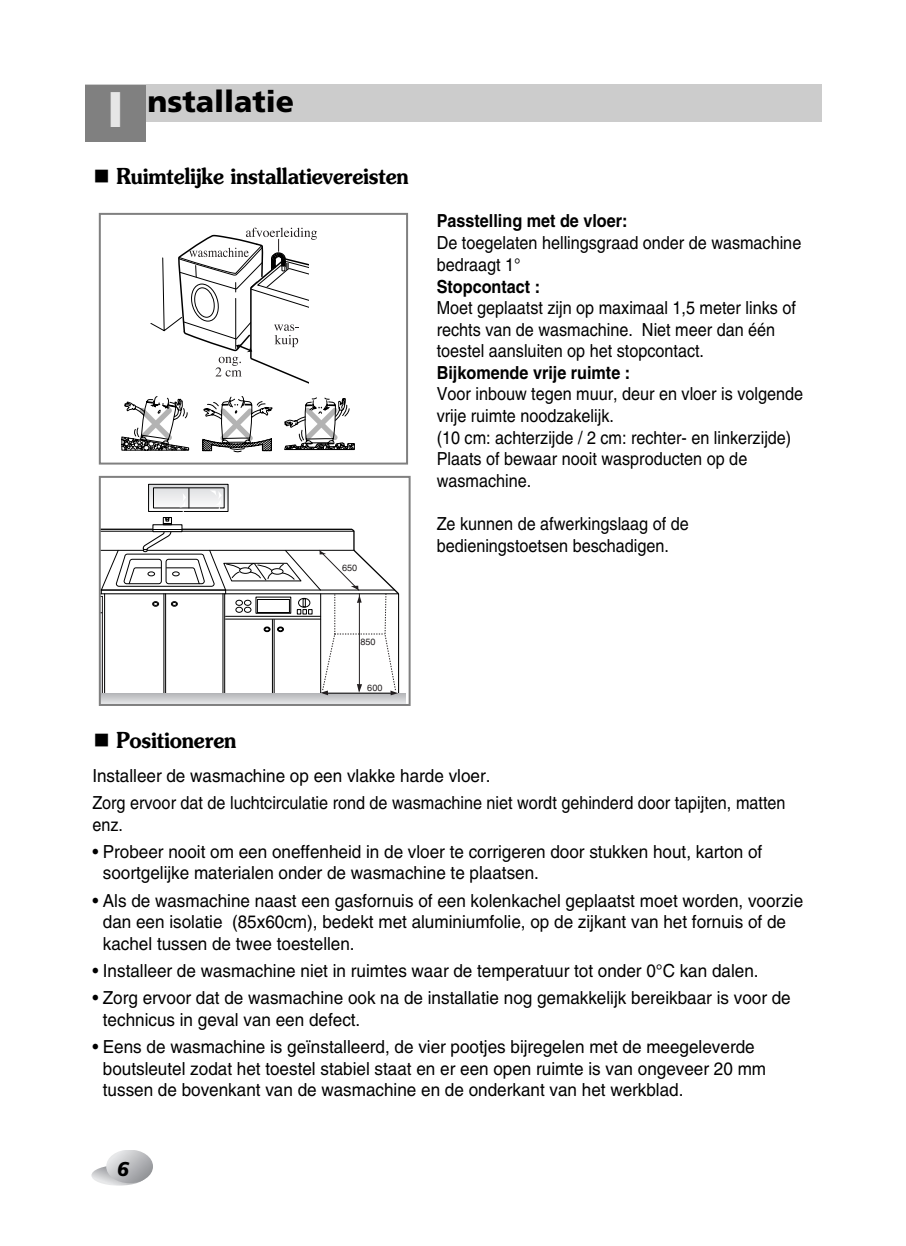
<style>
.page{position:relative;width:906px;height:1246px;background:#fff}
.page>*{position:absolute;margin:0;border:0;box-sizing:border-box;transform-origin:0 0}
.t1{font:900 50px "Frutiger";color:#e6e6e6}
.t2{font:900 30px "Frutiger";color:#000}
.t3{font:600 22px "Souvenir";letter-spacing:-.015em;color:#000;scale:.9 1}
.t4{font:italic 900 20px "Frutiger";color:#000}
.t5{font:18px/21.6px "Helvetica";color:#000;scale:.95 1}
.t6{font:18px/21.6px "Helvetica";color:#000;scale:.9 1}
.t7{font:700 18px "Helvetica";color:#000;scale:.9 1}
.t8{font:9.2px "Helvetica";color:#231f20}
</style>
<div class="page">
<div style="left:85px;top:85px;width:737px;height:37px;background:#ccc"></div>
<div style="left:85px;top:85px;width:61px;height:57px;background:#808080"></div>
<svg style="left:91px;top:1165px;width:55px;height:21px"></svg>
<svg style="left:106px;top:1151px;width:47px;height:32px"></svg>
<svg style="left:150px;top:227px;width:167px;height:157px"></svg>
<svg style="left:121px;top:396px;width:68px;height:55px"></svg>
<svg style="left:202px;top:396px;width:70px;height:57px"></svg>
<svg style="left:284px;top:397px;width:71px;height:54px"></svg>
<div style="left:99px;top:213px;width:309px;height:252px;border:2px solid #808080"></div>
<div style="left:149px;top:484px;width:79px;height:27px;background:linear-gradient(to right,#dddee0,#dddee0)"></div>
<div style="left:148px;top:484px;width:80px;height:28px;border:1px solid #000"></div>
<svg style="left:102px;top:693px;width:304px;height:10px"></svg>
<svg style="left:102px;top:488px;width:298px;height:209px"></svg>
<div style="left:99px;top:476px;width:312px;height:230px;border:2px solid #808080"></div>
<h1 class="t1" style="left:107px;top:89px;width:18px">I</h1>
<h2 class="t2" style="left:148px;top:89px;width:148px">nstallatie</h2>
<p class="t3" style="left:116px;top:167px;width:326px">Ruimtelijke installatievereisten</p>
<p class="t8" style="left:342px;top:565px;width:17px">650</p>
<p class="t3" style="left:116px;top:732px;width:135px">Positioneren</p>
<p class="t8" style="left:360px;top:638px;width:17px">850</p>
<p class="t8" style="left:367px;top:684px;width:17px">600</p>
<p class="t7" style="left:437px;top:214px;width:214px">Passtelling met de vloer:</p>
<p class="t6" style="left:437px;top:234px;width:407px">De toegelaten hellingsgraad onder de wasmachine bedraagt 1°</p>
<p class="t7" style="left:437px;top:280px;width:116px">Stopcontact :</p>
<p class="t6" style="left:437px;top:299px;width:401px">Moet geplaatst zijn op maximaal 1,5 meter links of rechts van de wasmachine. Niet meer dan één toestel aansluiten op het stopcontact.</p>
<p class="t7" style="left:437px;top:366px;width:217px">Bijkomende vrije ruimte :</p>
<p class="t6" style="left:437px;top:385px;width:409px">Voor inbouw tegen muur, deur en vloer is volgende vrije ruimte noodzakelijk.<br>(10 cm: achterzijde / 2 cm: rechter- en linkerzijde)<br>Plaats of bewaar nooit wasproducten op de wasmachine.</p>
<p class="t6" style="left:437px;top:515px;width:282px">Ze kunnen de afwerkingslaag of de bedieningstoetsen beschadigen.</p>
<p class="t5" style="left:92px;top:763px;width:731px;line-height:27.2px">Installeer de wasmachine op een vlakke harde vloer.<br>Zorg ervoor dat de luchtcirculatie rond de wasmachine niet wordt gehinderd door tapijten, matten</p>
<p class="t6" style="left:92px;top:815px;width:36px">enz.</p>
<p class="t5" style="left:103px;top:842px;width:696px;text-indent:-11px">• Probeer nooit om een oneffenheid in de vloer te corrigeren door stukken hout, karton of soortgelijke materialen onder de wasmachine te plaatsen.</p>
<p class="t5" style="left:103px;top:891px;width:739px;text-indent:-11px">• Als de wasmachine naast een gasfornuis of een kolenkachel geplaatst moet worden, voorzie dan een isolatie (85x60cm), bedekt met aluminiumfolie, op de zijkant van het fornuis of de kachel tussen de twee toestellen.</p>
<p class="t5" style="left:92px;top:962px;width:703px">• Installeer de wasmachine niet in ruimtes waar de temperatuur tot onder 0°C kan dalen.</p>
<p class="t5" style="left:103px;top:989px;width:726px;text-indent:-11px">• Zorg ervoor dat de wasmachine ook na de installatie nog gemakkelijk bereikbaar is voor de technicus in geval van een defect.</p>
<p class="t5" style="left:103px;top:1038px;width:700px;text-indent:-11px">• Eens de wasmachine is geïnstalleerd, de vier pootjes bijregelen met de meegeleverde boutsleutel zodat het toestel stabiel staat en er een open ruimte is van ongeveer 20 mm tussen de bovenkant van de wasmachine en de onderkant van het werkblad.</p>
<p class="t4" style="left:117px;top:1161px;width:14px">6</p>
</div>
